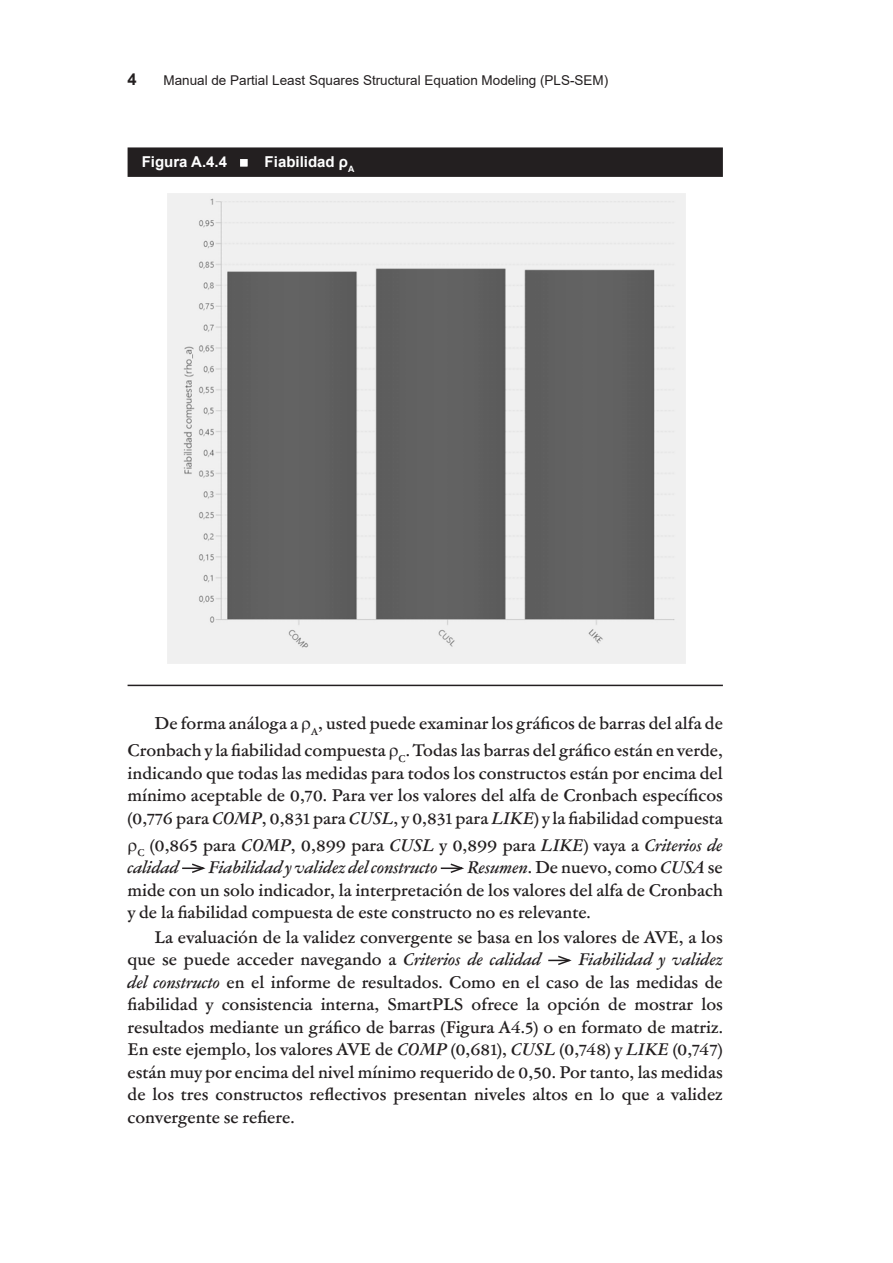
<style>
.page{position:relative;width:893px;height:1263px;background:#fff}
.page>*{position:absolute;margin:0;border:0;box-sizing:border-box;transform-origin:0 0}
.TEXT_IND{font:500 16.5px/22.5px "Garamond ATF Text";color:#231f20;text-align:justify}
.TEXT_IND-2{font:italic 500 16.5px "Garamond ATF Text";color:#231f20}
.t1{font:700 16.5px "Arial";color:#231f20}
.t2{font:700 15px "Arial";color:#fff}
.t3{font:13.5px "Arial";color:#231f20}
.s1{font-style:italic}
</style>
<div class="page">
<div style="left:128px;top:148px;width:594px;height:28px;background:#231f20"></div>
<div style="left:128px;top:147px;width:595px;height:30px;border:2px solid #231f20"></div>
<div style="left:239px;top:158px;width:9px;height:9px;background:#fff"></div>
<div style="left:239px;top:158px;width:10px;height:10px;border:2px solid #231f20"></div>
<hr style="left:128px;top:685px;width:595px;height:1px;background:#231f20">
<hr style="left:182px;top:867px;width:21px;height:2px;background:#231f20">
<svg style="left:190px;top:863px;width:16px;height:10px"></svg>
<hr style="left:441px;top:867px;width:21px;height:2px;background:#231f20">
<svg style="left:449px;top:863px;width:15px;height:10px"></svg>
<svg style="left:548px;top:955px;width:24px;height:11px"></svg>
<img style="left:167px;top:193px;width:518px;height:470px">
<p class="t1" style="left:128px;top:68px;width:11px">4</p>
<p class="t3" style="left:163px;top:71px;width:446px">Manual de Partial Least Squares Structural Equation Modeling (PLS-SEM)</p>
<p class="t2" style="left:142px;top:152px;width:87px">Figura A.4.4</p>
<p class="t2" style="left:265px;top:152px;width:91px">Fiabilidad ρ<sub>A</sub></p>
<p class="TEXT_IND" style="left:128px;top:709px;width:597px;line-height:27px;text-align:right">De forma análoga a <sub>A</sub>, usted puede examinar los gráficos de barras del alfa de<br>Cronbach y la fiabilidad compuesta <sub>C</sub>. Todas las barras del gráfico están en verde,</p>
<p class="TEXT_IND" style="left:128px;top:761px;width:597px">indicando que todas las medidas para todos los constructos están por encima del mínimo aceptable de 0,70. Para ver los valores del alfa de Cronbach específicos (0,776 para <span class="s1">COMP</span>, 0,831 para <span class="s1">CUSL</span>, y 0,831 para <span class="s1">LIKE</span>) y la fiabilidad compuesta</p>
<p class="TEXT_IND" style="left:128px;top:833px;width:597px;text-indent:10px"><sub>C</sub> (0,865 para <span class="s1">COMP</span>, 0,899 para <span class="s1">CUSL</span> y 0,899 para <span class="s1">LIKE</span>) vaya a <span class="s1">Criterios de calidad</span></p>
<p class="TEXT_IND-2" style="left:209px;top:855px;width:231px">Fiabilidad y validez del constructo</p>
<p class="TEXT_IND" style="left:128px;top:855px;width:597px;text-indent:340px"><span class="s1">Resumen</span>. De nuevo, como <span class="s1">CUSA</span> se mide con un solo indicador, la interpretación de los valores del alfa de Cronbach y de la fiabilidad compuesta de este constructo no es relevante.</p>
<p class="TEXT_IND" style="left:128px;top:925px;width:597px;text-indent:27px">La evaluación de la validez convergente se basa en los valores de AVE, a los que se puede acceder navegando a <span class="s1">Criterios de calidad</span></p>
<p class="TEXT_IND" style="left:128px;top:947px;width:597px;text-indent:451px"><span class="s1">Fiabilidad y validez del constructo</span> en el informe de resultados. Como en el caso de las medidas de fiabilidad y consistencia interna, SmartPLS ofrece la opción de mostrar los resultados mediante un gráfico de barras (Figura A4.5) o en formato de matriz.<br>En este ejemplo, los valores AVE de <span class="s1">COMP</span> (0,681), <span class="s1">CUSL</span> (0,748) y <span class="s1">LIKE</span> (0,747) están muy por encima del nivel mínimo requerido de 0,50. Por tanto, las medidas de los tres constructos reflectivos presentan niveles altos en lo que a validez convergente se refiere.</p>
</div>
